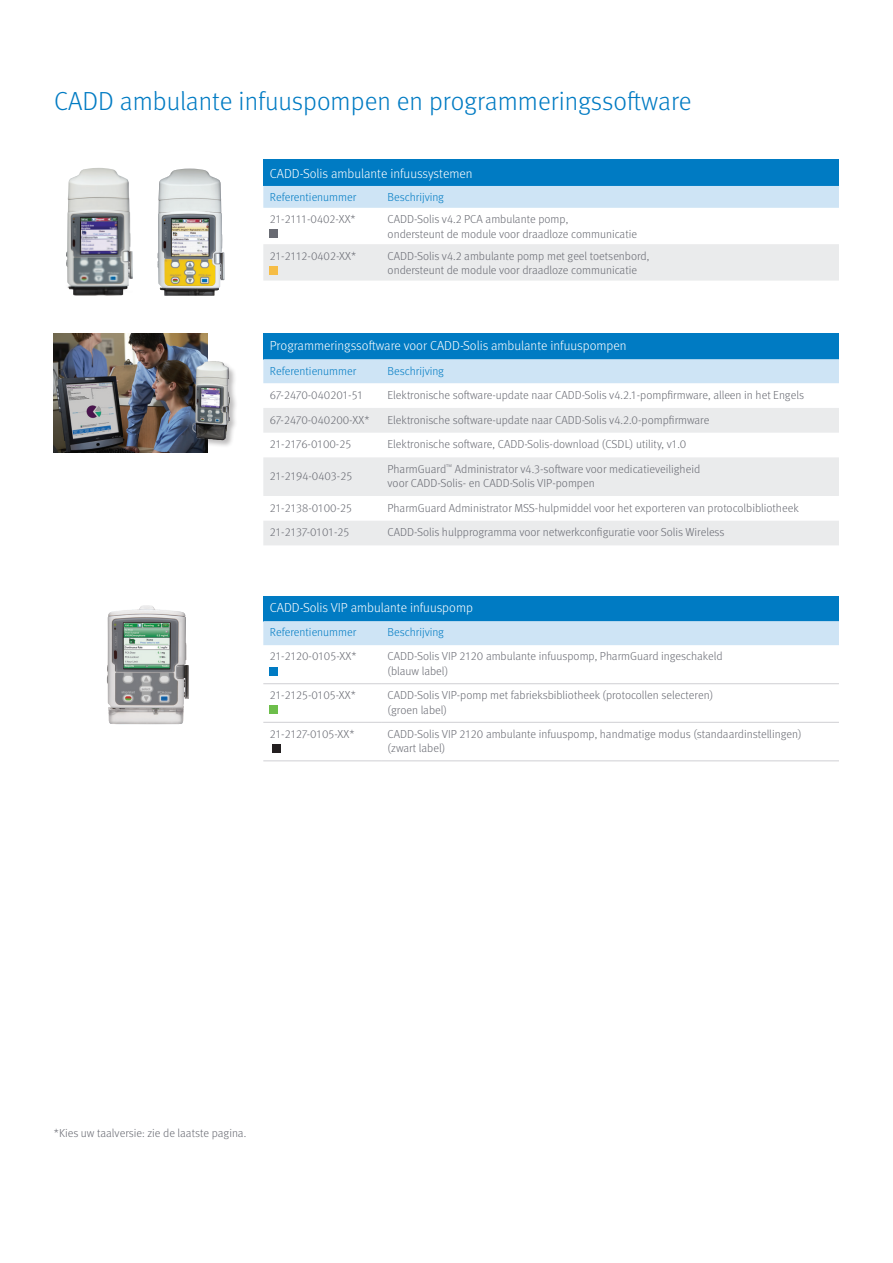
<style>
.page{position:relative;width:893px;height:1263px;background:#fff}
.page>*{position:absolute;margin:0;border:0;box-sizing:border-box;transform-origin:0 0}
.Page_heading{font:300 26.1px "Meta OT";color:#007bc3}
.Table_group{font:300 13.05px "Meta OT";color:#fff}
.Table_text{font:300 11.7px/14.5px "Meta OT";color:#696b73}
.Table_product_titles{font:300 11.7px "Meta OT";color:#007bc3}
.Registered_information__trademarks_legal{font:300 11.7px "Meta OT";color:#696b73}
</style>
<div class="page">
<div style="left:263px;top:160px;width:576px;height:26px;background:#007bc3"></div>
<div style="left:263px;top:186px;width:576px;height:22px;background:#cee4f5"></div>
<div style="left:263px;top:244px;width:576px;height:37px;background:#eaebec"></div>
<div style="left:270px;top:230px;width:8px;height:8px;background:#696b73"></div>
<div style="left:270px;top:266px;width:8px;height:8px;background:#f6bd46"></div>
<img style="left:66px;top:168px;width:67px;height:128px">
<img style="left:158px;top:169px;width:67px;height:127px">
<div style="left:263px;top:333px;width:576px;height:26px;background:#007bc3"></div>
<div style="left:263px;top:359px;width:576px;height:24px;background:#cee4f5"></div>
<svg style="left:263px;top:408px;width:576px;height:137px;fill:#eaebec"></svg>
<div style="left:263px;top:596px;width:576px;height:25px;background:#007bc3"></div>
<div style="left:263px;top:621px;width:576px;height:24px;background:#cee4f5"></div>
<hr style="left:263px;top:722px;width:118px;height:1px;background:#cfcfd3">
<hr style="left:381px;top:722px;width:458px;height:1px;background:#cfcfd3">
<hr style="left:263px;top:760px;width:118px;height:1px;background:#cfcfd3">
<hr style="left:381px;top:760px;width:458px;height:1px;background:#cfcfd3">
<hr style="left:263px;top:683px;width:118px;height:1px;background:#cfcfd3">
<hr style="left:381px;top:683px;width:458px;height:1px;background:#cfcfd3">
<div style="left:270px;top:667px;width:8px;height:8px;background:#007bc3"></div>
<div style="left:270px;top:705px;width:8px;height:8px;background:#6dbe4b"></div>
<div style="left:272px;top:744px;width:9px;height:8px;background:#231f20"></div>
<img style="left:107px;top:605px;width:82px;height:119px">
<img style="left:54px;top:333px;width:154px;height:119px">
<div style="left:192px;top:361px;width:46px;height:87px;background:#fff"></div>
<img style="left:190px;top:354px;width:46px;height:93px">
<p class="Page_heading" style="left:54px;top:85px;width:639px">CADD ambulante infuuspompen en programmeringssoftware</p>
<p class="Table_group" style="left:270px;top:166px;width:204px">CADD-Solis ambulante infuussystemen</p>
<p class="Table_product_titles" style="left:270px;top:190px;width:88px">Referentienummer</p>
<p class="Table_product_titles" style="left:388px;top:190px;width:58px">Beschrijving</p>
<p class="Table_text" style="left:270px;top:212px;width:87px">21-2111-0402-XX*</p>
<p class="Table_text" style="left:388px;top:212px;width:251px">CADD-Solis v4.2 PCA ambulante pomp,<br>ondersteunt de module voor draadloze communicatie</p>
<p class="Table_text" style="left:270px;top:248px;width:88px">21-2112-0402-XX*</p>
<p class="Table_text" style="left:388px;top:248px;width:263px">CADD-Solis v4.2 ambulante pomp met geel toetsenbord, ondersteunt de module voor draadloze communicatie</p>
<p class="Table_group" style="left:270px;top:338px;width:358px">Programmeringssoftware voor CADD-Solis ambulante infuuspompen</p>
<p class="Table_product_titles" style="left:270px;top:364px;width:88px">Referentienummer</p>
<p class="Table_product_titles" style="left:388px;top:364px;width:58px">Beschrijving</p>
<p class="Table_text" style="left:270px;top:388px;width:95px">67-2470-040201-51</p>
<p class="Table_text" style="left:388px;top:388px;width:418px">Elektronische software-update naar CADD-Solis v4.2.1-pompfirmware, alleen in het Engels</p>
<p class="Table_text" style="left:270px;top:412px;width:101px">67-2470-040200-XX*</p>
<p class="Table_text" style="left:388px;top:412px;width:323px">Elektronische software-update naar CADD-Solis v4.2.0-pompfirmware</p>
<p class="Table_text" style="left:270px;top:437px;width:83px">21-2176-0100-25</p>
<p class="Table_text" style="left:388px;top:437px;width:300px">Elektronische software, CADD-Solis-download (CSDL) utility, v1.0</p>
<p class="Table_text" style="left:270px;top:469px;width:84px">21-2194-0403-25</p>
<p class="Table_text" style="left:388px;top:462px;width:314px">PharmGuard<sup>™</sup> Administrator v4.3-software voor medicatieveiligheid voor CADD-Solis- en CADD-Solis VIP-pompen</p>
<p class="Table_text" style="left:270px;top:500px;width:84px">21-2138-0100-25</p>
<p class="Table_text" style="left:388px;top:500px;width:413px">PharmGuard Administrator MSS-hulpmiddel voor het exporteren van protocolbibliotheek</p>
<p class="Table_text" style="left:270px;top:525px;width:81px">21-2137-0101-25</p>
<p class="Table_text" style="left:388px;top:525px;width:338px">CADD-Solis hulpprogramma voor netwerkconfiguratie voor Solis Wireless</p>
<p class="Table_group" style="left:270px;top:600px;width:205px">CADD-Solis VIP ambulante infuuspomp</p>
<p class="Table_product_titles" style="left:270px;top:625px;width:88px">Referentienummer</p>
<p class="Table_product_titles" style="left:388px;top:625px;width:58px">Beschrijving</p>
<p class="Table_text" style="left:270px;top:649px;width:88px">21-2120-0105-XX*</p>
<p class="Table_text" style="left:388px;top:649px;width:337px">CADD-Solis VIP 2120 ambulante infuuspomp, PharmGuard ingeschakeld (blauw label)</p>
<p class="Table_text" style="left:270px;top:688px;width:88px">21-2125-0105-XX*</p>
<p class="Table_text" style="left:388px;top:688px;width:327px">CADD-Solis VIP-pomp met fabrieksbibliotheek (protocollen selecteren) (groen label)</p>
<p class="Table_text" style="left:270px;top:726px;width:86px">21-2127-0105-XX*</p>
<p class="Table_text" style="left:388px;top:726px;width:415px">CADD-Solis VIP 2120 ambulante infuuspomp, handmatige modus (standaardinstellingen) (zwart label)</p>
<p class="Registered_information__trademarks_legal" style="left:54px;top:1126px;width:194px">*Kies uw taalversie: zie de laatste pagina.</p>
</div>
